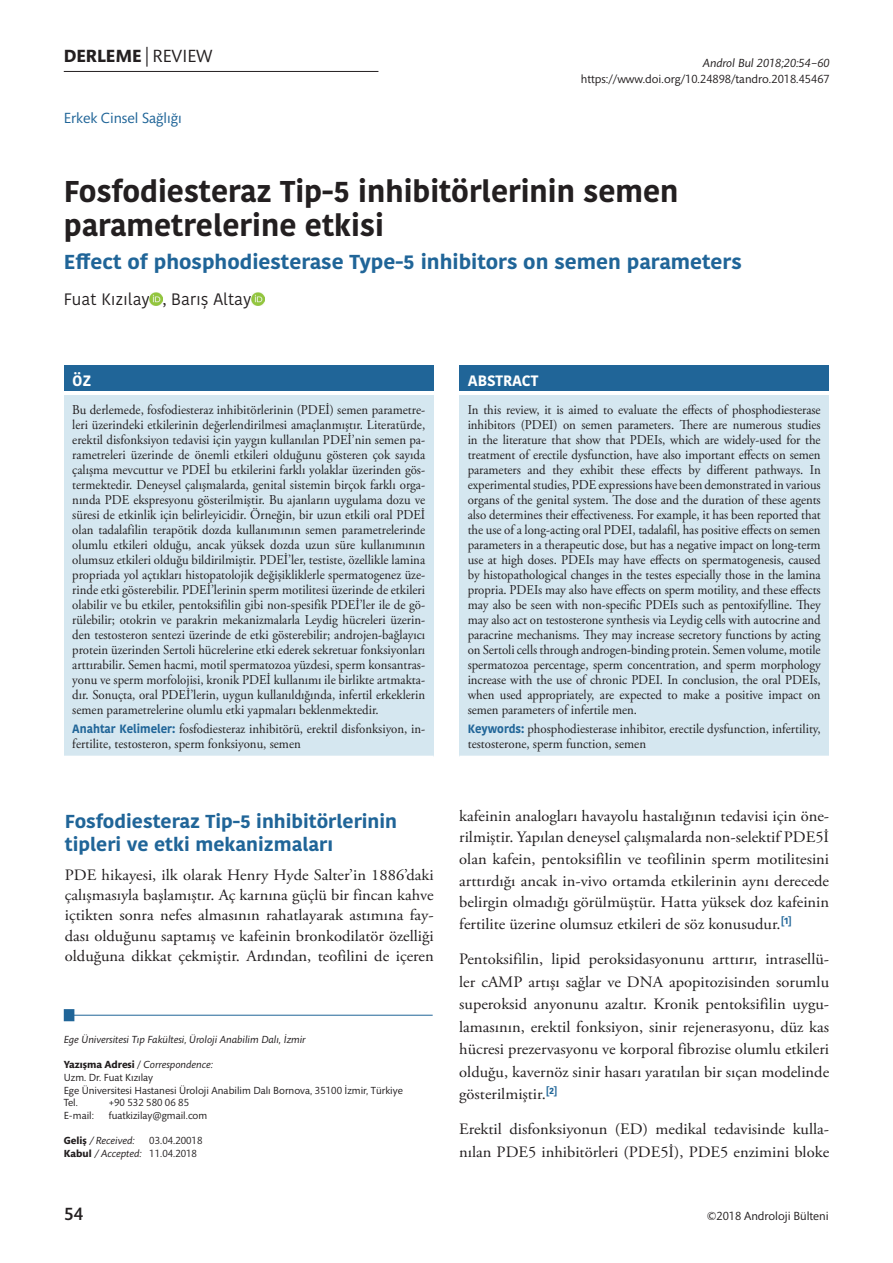
<style>
.page{position:relative;width:893px;height:1263px;background:#fff}
.page>*{position:absolute;margin:0;border:0;box-sizing:border-box;transform-origin:0 0}
.t1{font:700 30px/34.5px "Kohinoor Devanagari";color:#231f20}
.t2{font:700 20.1px "Kohinoor Devanagari";color:#206598;scale:1.04 1}
.t3{font:700 18.75px/23.4px "Kohinoor Devanagari";color:#206598;scale:1.04 1}
.t4{font:700 18px "Mundo Sans Std";color:#231f20}
.t5{font:500 18px "Mundo Sans Std";color:#231f20}
.t6{font:16.5px "Kohinoor Devanagari";color:#231f20}
.t7{font:15.9px/22.5px "Adobe Garamond Pro";color:#231f20;text-align:justify;scale:1.04 1}
.t8{font:15px "Mundo Sans Std";color:#206598}
.t9{font:700 15px "Kohinoor Devanagari";color:#fff}
.t10{font:13.5px/15px "Adobe Garamond Pro";color:#231f20;text-align:justify;scale:.95 1}
.t11{font:12px "Mundo Sans Std";color:#231f20}
.t12{font:italic 12px "Mundo Sans Std";color:#231f20}
.t13{font:10.5px/12.6px "Mundo Sans Std";color:#231f20}
.t14{font:italic 10.5px "Mundo Sans Std";color:#231f20}
.s1{font-weight:400}
.s2{font-family:"Kohinoor Devanagari";font-weight:700;font-size:12px;color:#206598}
.s3{font-weight:700}
.s4{font-style:italic}
.s5{font-weight:700;font-style:normal}
</style>
<div class="page">
<svg style="left:150px;top:293px;width:13px;height:12px"></svg>
<svg style="left:251px;top:293px;width:13px;height:12px"></svg>
<div style="left:459px;top:366px;width:370px;height:25px;background:#206598"></div>
<div style="left:459px;top:395px;width:370px;height:361px;background:#d5e7f0"></div>
<div style="left:64px;top:366px;width:370px;height:25px;background:#206598"></div>
<div style="left:64px;top:395px;width:370px;height:361px;background:#d5e7f0"></div>
<hr style="left:64px;top:71px;width:314px;height:1px;background:#231f20">
<div style="left:64px;top:1009px;width:10px;height:12px;background:#206598;border:2px solid #206598"></div>
<hr style="left:70px;top:1015px;width:363px;height:1px;background:#206598">
<h3 class="t4" style="left:64px;top:46px;width:150px">DERLEME <span class="s1">| REVIEW</span></h3>
<p class="t8" style="left:64px;top:110px;width:120px">Erkek Cinsel Sağlığı</p>
<p class="t12" style="left:703px;top:56px;width:128px">Androl Bul 2018;20:54−60</p>
<p class="t11" style="left:581px;top:73px;width:250px">https://www.doi.org/10.24898/tandro.2018.45467</p>
<h1 class="t1" style="left:64px;top:173px;width:616px">Fosfodiesteraz Tip-5 inhibitörlerinin semen parametrelerine etkisi</h1>
<h2 class="t2" style="left:64px;top:244px;width:653px">Effect of phosphodiesterase Type-5 inhibitors on semen parameters</h2>
<p class="t6" style="left:64px;top:290px;width:189px">Fuat Kızılay , Barış Altay</p>
<p class="t9" style="left:72px;top:367px;width:20px">ÖZ</p>
<p class="t10" style="left:72px;top:402px;width:373px">Bu derlemede, fosfodiesteraz inhibitörlerinin (PDEİ) semen parametre&shy;leri üzerindeki etkilerinin değerlendirilmesi amaçlanmıştır. Literatürde, erektil disfonksiyon tedavisi için yaygın kullanılan PDEİ’nin semen pa&shy;rametreleri üzerinde de önemli etkileri olduğunu gösteren çok sayıda çalışma mevcuttur ve PDEİ bu etkilerini farklı yolaklar üzerinden gös&shy;termektedir. Deneysel çalışmalarda, genital sistemin birçok farklı orga&shy;nında PDE ekspresyonu gösterilmiştir. Bu ajanların uygulama dozu ve süresi de etkinlik için belirleyicidir. Örneğin, bir uzun etkili oral PDEİ olan tadalafilin terapötik dozda kullanımının semen parametrelerinde olumlu etkileri olduğu, ancak yüksek dozda uzun süre kullanımının olumsuz etkileri olduğu bildirilmiştir. PDEİ’ler, testiste, özellikle lamina propriada yol açtıkları histopatolojik değişikliklerle spermatogenez üze&shy;rinde etki gösterebilir. PDEİ’lerinin sperm motilitesi üzerinde de etkileri olabilir ve bu etkiler, pentoksifilin gibi non-spesifik PDEİ’ler ile de gö&shy;rülebilir; otokrin ve parakrin mekanizmalarla Leydig hücreleri üzerin&shy;den testosteron sentezi üzerinde de etki gösterebilir; androjen-bağlayıcı protein üzerinden Sertoli hücrelerine etki ederek sekretuar fonksiyonları arttırabilir. Semen hacmi, motil spermatozoa yüzdesi, sperm konsantras&shy;yonu ve sperm morfolojisi, kronik PDEİ kullanımı ile birlikte artmakta&shy;dır. Sonuçta, oral PDEİ’lerin, uygun kullanıldığında, infertil erkeklerin semen parametrelerine olumlu etki yapmaları beklenmektedir.</p>
<p class="t10" style="left:72px;top:722px;width:373px"><span class="s2">Anahtar Kelimeler:</span> fosfodiesteraz inhibitörü, erektil disfonksiyon, in&shy;fertilite, testosteron, sperm fonksiyonu, semen</p>
<h3 class="t3" style="left:65px;top:809px;width:321px">Fosfodiesteraz Tip-5 inhibitörlerinin tipleri ve etki mekanizmaları</h3>
<p class="t7" style="left:65px;top:865px;width:356px;line-height:20.2px">PDE hikayesi, ilk olarak Henry Hyde Salter’in 1886’daki çalışmasıyla başlamıştır. Aç karnına güçlü bir fincan kahve içtikten sonra nefes almasının rahatlayarak astımına fay&shy;dası olduğunu saptamış ve kafeinin bronkodilatör özelliği olduğuna dikkat çekmiştir. Ardından, teofilini de içeren</p>
<p class="t14" style="left:64px;top:1034px;width:243px">Ege Üniversitesi Tıp Fakültesi, Üroloji Anabilim Dalı, İzmir</p>
<p class="t13" style="left:64px;top:1059px;width:341px"><span class="s3">Yazışma Adresi</span> / <span class="s4">Correspondence:<br></span>Uzm. Dr. Fuat Kızılay<br>Ege Üniversitesi Hastanesi Üroloji Anabilim Dalı Bornova, 35100 İzmir, Türkiye Tel.</p>
<p class="t13" style="left:109px;top:1097px;width:82px">+90 532 580 06 85</p>
<p class="t13" style="left:64px;top:1109px;width:32px">E-mail:</p>
<p class="t13" style="left:109px;top:1109px;width:100px">fuatkizilay@gmail.com</p>
<p class="t14" style="left:64px;top:1135px;width:72px"><span class="s5">Geliş</span> / Received:</p>
<p class="t13" style="left:64px;top:1134px;width:140px;text-indent:86px">03.04.20018<br><span class="s3">Kabul</span> <span class="s4">/ Accepted:</span> 11.04.2018</p>
<p class="t9" style="left:468px;top:367px;width:72px">ABSTRACT</p>
<p class="t10" style="left:468px;top:402px;width:373px">In this review, it is aimed to evaluate the effects of phosphodiesterase inhibitors (PDEI) on semen parameters. There are numerous studies in the literature that show that PDEIs, which are widely-used for the treatment of erectile dysfunction, have also important effects on semen parameters and they exhibit these effects by different pathways. In experimental studies, PDE expressions have been demonstrated in various organs of the genital system. The dose and the duration of these agents also determines their effectiveness. For example, it has been reported that the use of a long-acting oral PDEI, tadalafil, has positive effects on semen parameters in a therapeutic dose, but has a negative impact on long-term use at high doses. PDEIs may have effects on spermatogenesis, caused by histopathological changes in the testes especially those in the lamina propria. PDEIs may also have effects on sperm motility, and these effects may also be seen with non-specific PDEIs such as pentoxifylline. They may also act on testosterone synthesis via Leydig cells with autocrine and paracrine mechanisms. They may increase secretory functions by acting on Sertoli cells through androgen-binding protein. Semen volume, motile spermatozoa percentage, sperm concentration, and sperm morphology increase with the use of chronic PDEI. In conclusion, the oral PDEIs, when used appropriately, are expected to make a positive impact on semen parameters of infertile men.</p>
<p class="t10" style="left:468px;top:722px;width:373px"><span class="s2">Keywords:</span> phosphodiesterase inhibitor, erectile dysfunction, infertility, testosterone, sperm function, semen</p>
<p class="t7" style="left:459px;top:805px;width:357px;line-height:21.8px">kafeinin analogları havayolu hastalığının tedavisi için öne&shy;rilmiştir. Yapılan deneysel çalışmalarda non-selektif PDE5İ olan kafein, pentoksifilin ve teofilinin sperm motilitesini arttırdığı ancak in-vivo ortamda etkilerinin aynı derecede belirgin olmadığı görülmüştür. Hatta yüksek doz kafeinin fertilite üzerine olumsuz etkileri de söz konusudur.<sup>[1]</sup></p>
<p class="t7" style="left:459px;top:948px;width:357px">Pentoksifilin, lipid peroksidasyonunu arttırır, intrasellü&shy;ler cAMP artışı sağlar ve DNA apopitozisinden sorumlu superoksid anyonunu azaltır. Kronik pentoksifilin uygu&shy;lamasının, erektil fonksiyon, sinir rejenerasyonu, düz kas hücresi prezervasyonu ve korporal fibrozise olumlu etkileri olduğu, kavernöz sinir hasarı yaratılan bir sıçan modelinde gösterilmiştir.<sup>[2]</sup></p>
<p class="t7" style="left:459px;top:1118px;width:357px">Erektil disfonksiyonun (ED) medikal tedavisinde kulla&shy;nılan PDE5 inhibitörleri (PDE5İ), PDE5 enzimini bloke</p>
<h3 class="t5" style="left:64px;top:1205px;width:21px">54</h3>
<p class="t11" style="left:707px;top:1210px;width:123px">©2018 Androloji Bülteni</p>
</div>
